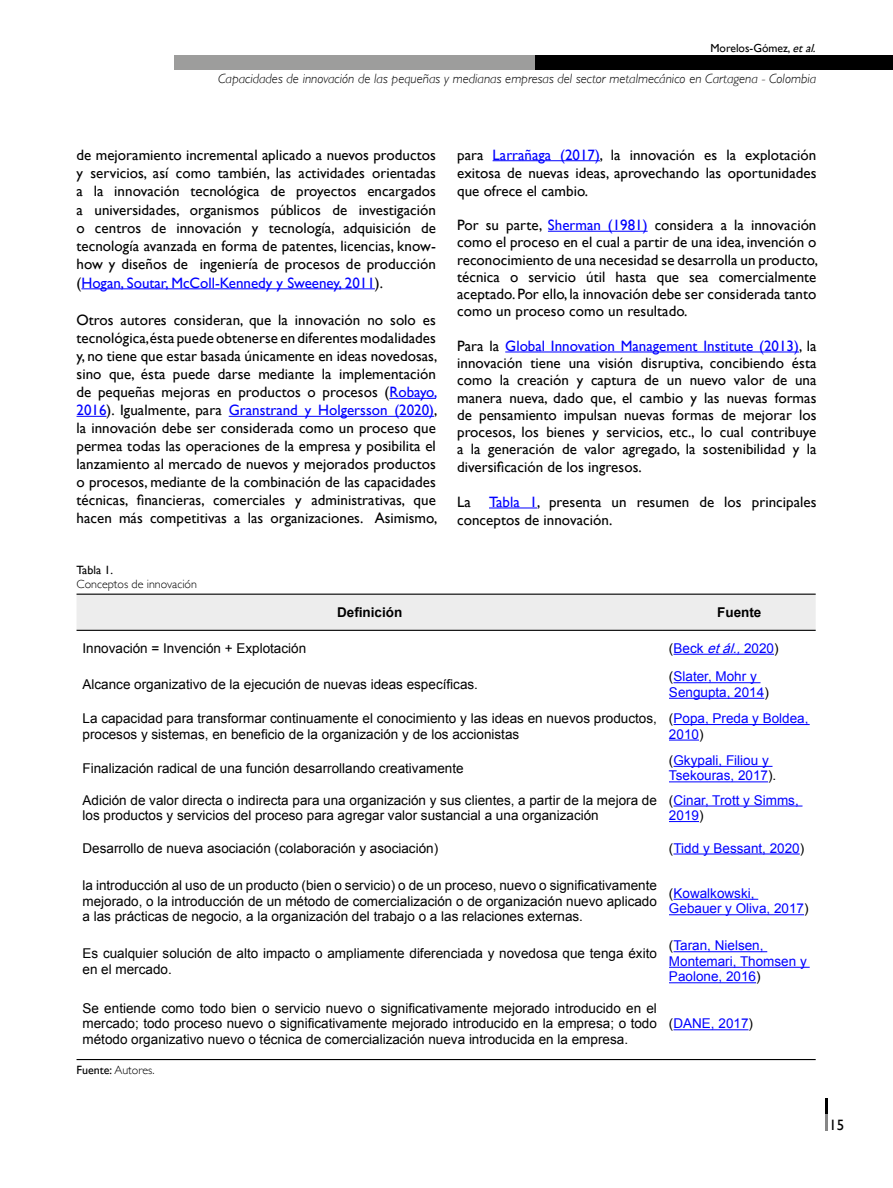
<style>
.page{position:relative;width:893px;height:1188px;background:#fff}
.page>*{position:absolute;margin:0;border:0;box-sizing:border-box;transform-origin:0 0}
.t1{font:15px/18px "Gill Sans";letter-spacing:.005em;color:#000;text-align:justify}
.t2{font:13.5px/15.5px "Arial";color:#000}
.t3{font:13.5px/15.6px "Arial";color:#00f}
.t4{font:italic 300 13.5px "Gill Sans";color:#000}
.t5{font:700 13.5px "Arial";color:#000}
.t6{font:300 12px "Gill Sans";color:#000}
.t7{font:12px "Gill Sans";color:#000}
.t8{font:11.7px "Gill Sans";color:#000}
.s1{font-style:italic}
.s2{color:#00f}
.s3{color:#000}
.s4{font-weight:400}
</style>
<div class="page">
<div style="left:174px;top:55px;width:361px;height:15px;background:#9d9d9c"></div>
<div style="left:535px;top:55px;width:358px;height:15px;background:#000"></div>
<svg style="left:825px;top:1099px;width:2px;height:31px"></svg>
<hr style="left:81px;top:288px;width:294px;height:1px;background:#00f">
<hr style="left:389px;top:398px;width:47px;height:1px;background:#00f">
<hr style="left:77px;top:416px;width:30px;height:1px;background:#00f">
<hr style="left:229px;top:416px;width:205px;height:1px;background:#00f">
<hr style="left:493px;top:160px;width:107px;height:1px;background:#00f">
<hr style="left:548px;top:231px;width:100px;height:1px;background:#00f">
<hr style="left:505px;top:352px;width:294px;height:1px;background:#00f">
<hr style="left:489px;top:508px;width:48px;height:1px;background:#00f">
<div style="left:77px;top:595px;width:739px;height:35px;background:#ededed"></div>
<hr style="left:77px;top:594px;width:586px;height:1px;background:#000">
<hr style="left:663px;top:594px;width:153px;height:1px;background:#000">
<hr style="left:77px;top:630px;width:586px;height:1px;background:#000">
<hr style="left:663px;top:630px;width:153px;height:1px;background:#000">
<hr style="left:77px;top:1059px;width:586px;height:1px;background:#000">
<hr style="left:663px;top:1059px;width:153px;height:1px;background:#000">
<hr style="left:673px;top:654px;width:101px;height:1px;background:#00f">
<hr style="left:673px;top:682px;width:87px;height:1px;background:#00f">
<hr style="left:669px;top:698px;width:95px;height:1px;background:#00f">
<hr style="left:673px;top:724px;width:137px;height:1px;background:#00f">
<hr style="left:669px;top:740px;width:30px;height:1px;background:#00f">
<hr style="left:673px;top:766px;width:99px;height:1px;background:#00f">
<hr style="left:669px;top:781px;width:99px;height:1px;background:#00f">
<hr style="left:673px;top:806px;width:129px;height:1px;background:#00f">
<hr style="left:669px;top:821px;width:30px;height:1px;background:#00f">
<hr style="left:673px;top:854px;width:127px;height:1px;background:#00f">
<hr style="left:673px;top:899px;width:85px;height:1px;background:#00f">
<hr style="left:669px;top:914px;width:135px;height:1px;background:#00f">
<hr style="left:673px;top:951px;width:94px;height:1px;background:#00f">
<hr style="left:669px;top:967px;width:141px;height:1px;background:#00f">
<hr style="left:669px;top:982px;width:87px;height:1px;background:#00f">
<hr style="left:673px;top:1029px;width:75px;height:1px;background:#00f">
<p class="t8" style="left:710px;top:41px;width:110px">Morelos-Gómez, <span class="s1">etal.</span></p>
<p class="t4" style="left:218px;top:71px;width:600px">Capacidades de innovación de las pequeñas y medianas empresas del sector metalmecánico en Cartagena - Colombia</p>
<p class="t1" style="left:77px;top:145px;width:361px">de mejoramiento incremental aplicado a nuevos productos y servicios, así como también, las actividades orientadas a la innovación tecnológica de proyectos encargados a universidades, organismos públicos de investigación o centros de innovación y tecnología, adquisición de tecnología avanzada en forma de patentes, licencias, know&shy;how y diseños de ingeniería de procesos de producción (<span class="s2">Hogan, Soutar, McColl-Kennedy y Sweeney, 2011</span>).</p>
<p class="t1" style="left:77px;top:311px;width:362px">Otros autores consideran, que la innovación no solo es tecnológica,ésta puede obtenerse en diferentes modalidades y, no tiene que estar basada únicamente en ideas novedosas, sino que, ésta puede darse mediante la implementación de pequeñas mejoras en productos o procesos (<span class="s2">Robayo, 2016</span>). Igualmente, para <span class="s2">Granstrand y Holgersson (2020)</span>, la innovación debe ser considerada como un proceso que permea todas las operaciones de la empresa y posibilita el lanzamiento al mercado de nuevos y mejorados productos o procesos, mediante de la combinación de las capacidades técnicas, financieras, comerciales y administrativas, que hacen más competitivas a las organizaciones. Asimismo,</p>
<p class="t7" style="left:77px;top:563px;width:38px">Tabla 1.</p>
<p class="t6" style="left:77px;top:574px;width:122px">Conceptos de innovación</p>
<p class="t1" style="left:457px;top:145px;width:361px">para <span class="s2">Larrañaga (2017)</span>, la innovación es la explotación exitosa de nuevas ideas, aprovechando las oportunidades que ofrece el cambio.</p>
<p class="t1" style="left:457px;top:216px;width:362px;line-height:17.2px">Por su parte, <span class="s2">Sherman (1981)</span> considera a la innovación como el proceso en el cual a partir de una idea, invención o reconocimiento de una necesidad se desarrolla un producto, técnica o servicio útil hasta que sea comercialmente aceptado. Por ello, la innovación debe ser considerada tanto como un proceso como un resultado.</p>
<p class="t1" style="left:457px;top:337px;width:361px;line-height:17.2px">Para la <span class="s2">Global Innovation Management Institute (2013)</span>, la innovación tiene una visión disruptiva, concibiendo ésta como la creación y captura de un nuevo valor de una manera nueva, dado que, el cambio y las nuevas formas de pensamiento impulsan nuevas formas de mejorar los procesos, los bienes y servicios, etc., lo cual contribuye a la generación de valor agregado, la sostenibilidad y la diversificación de los ingresos.</p>
<p class="t1" style="left:457px;top:493px;width:361px">La <span class="s2">Tabla 1</span>, presenta un resumen de los principales conceptos de innovación.</p>
<p class="t5" style="left:337px;top:603px;width:67px">Definición</p>
<p class="t5" style="left:717px;top:603px;width:46px">Fuente</p>
<p class="t2" style="left:83px;top:640px;width:225px">Innovación = Invención + Explotación</p>
<p class="t3" style="left:669px;top:640px;width:111px"><span class="s3">(</span>Beck <span class="s1">etál.,</span>2020<span class="s3">)</span></p>
<p class="t2" style="left:83px;top:677px;width:397px">Alcance organizativo de la ejecución de nuevas ideas específicas.</p>
<p class="t3" style="left:669px;top:669px;width:101px"><span class="s3">(</span>Slater, Mohr y<br>Sengupta, 2014<span class="s3">)</span></p>
<p class="t2" style="left:83px;top:711px;width:576px">La capacidad para transformar continuamente el conocimiento y las ideas en nuevos productos, procesos y sistemas, en beneficio de la organización y de los accionistas</p>
<p class="t3" style="left:669px;top:711px;width:141px"><span class="s3">(</span>Popa, Preda y Boldea,<br>2010<span class="s3">)</span></p>
<p class="t2" style="left:83px;top:760px;width:383px">Finalización radical de una función desarrollando creativamente</p>
<p class="t3" style="left:669px;top:753px;width:109px"><span class="s3">(</span>Gkypali, Filiou y<br>Tsekouras, 2017<span class="s3">).</span></p>
<p class="t2" style="left:83px;top:792px;width:576px">Adición de valor directa o indirecta para una organización y sus clientes, a partir de la mejora de los productos y servicios del proceso para agregar valor sustancial a una organización</p>
<p class="t3" style="left:669px;top:792px;width:131px"><span class="s3">(</span>Cinar, Trott y Simms,<br>2019<span class="s3">)</span></p>
<p class="t2" style="left:83px;top:840px;width:357px">Desarrollo de nueva asociación (colaboración y asociación)</p>
<p class="t3" style="left:669px;top:840px;width:137px"><span class="s3">(</span>Tidd y Bessant, 2020<span class="s3">)</span></p>
<p class="t2" style="left:83px;top:878px;width:576px;text-align:justify">la introducción al uso de un producto (bien o servicio) o de un proceso, nuevo o significativamente mejorado, o la introducción de un método de comercialización o de organización nuevo aplicado a las prácticas de negocio, a la organización del trabajo o a las relaciones externas.</p>
<p class="t3" style="left:669px;top:885px;width:141px"><span class="s3">(</span>Kowalkowski,<br>Gebauer y Oliva, 2017<span class="s3">)</span></p>
<p class="t2" style="left:83px;top:946px;width:576px">Es cualquier solución de alto impacto o ampliamente diferenciada y novedosa que tenga éxito en el mercado.</p>
<p class="t3" style="left:669px;top:938px;width:139px"><span class="s3">(</span>Taran, Nielsen,<br>Montemari, Thomsen y<br>Paolone, 2016<span class="s3">)</span></p>
<p class="t2" style="left:83px;top:1001px;width:576px;text-align:justify">Se entiende como todo bien o servicio nuevo o significativamente mejorado introducido en el mercado; todo proceso nuevo o significativamente mejorado introducido en la empresa; o todo método organizativo nuevo o técnica de comercialización nueva introducida en la empresa.</p>
<p class="t3" style="left:669px;top:1016px;width:86px"><span class="s3">(</span>DANE, 2017<span class="s3">)</span></p>
<p class="t6" style="left:77px;top:1061px;width:80px"><span class="s4">Fuente:</span> Autores.</p>
<p class="t1" style="left:829px;top:1116px;width:16px">15</p>
</div>
